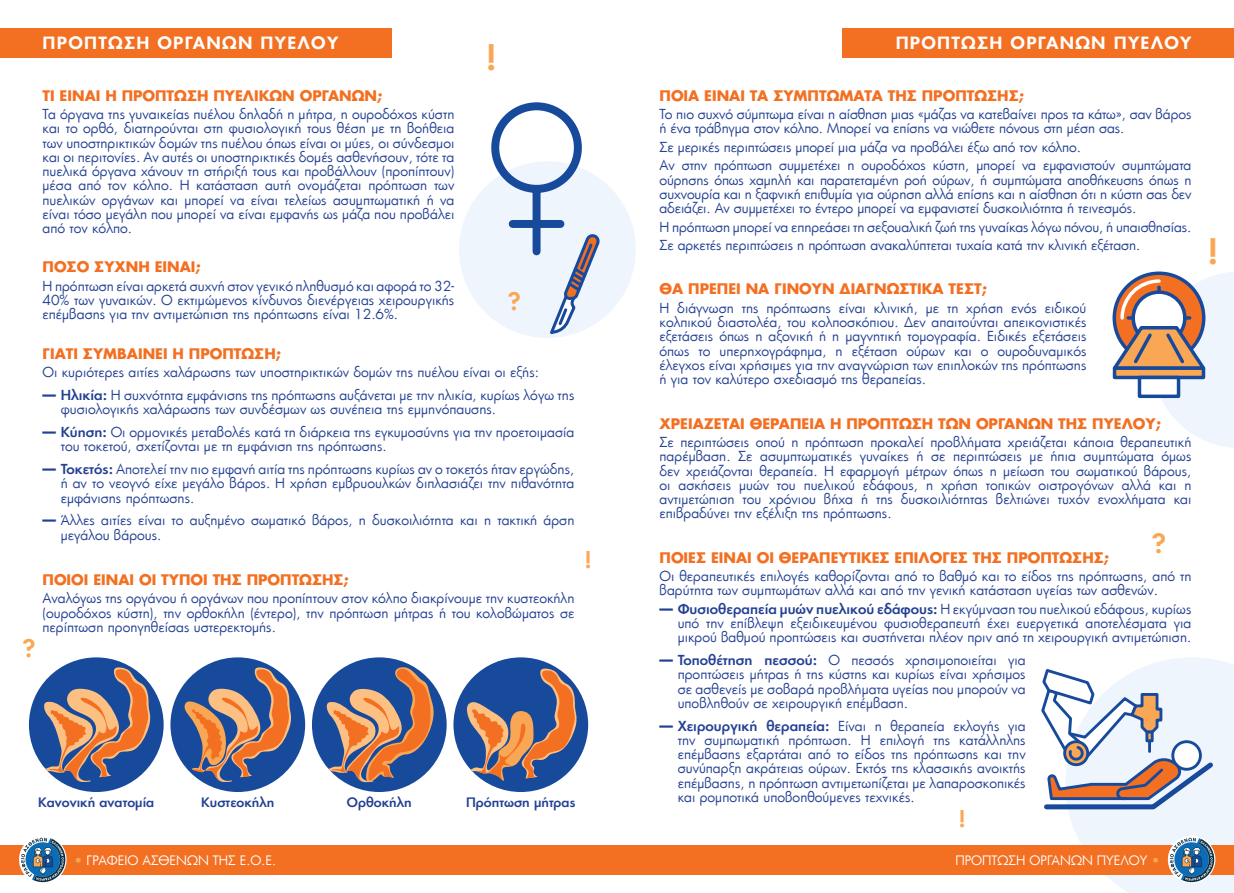
<style>
.page{position:relative;width:1234px;height:893px;background:#fff}
.page>*{position:absolute;margin:0;border:0;box-sizing:border-box;transform-origin:0 0}
.t1{font:500 34.35px "PF Futura Neu";color:#faa755}
.t2{font:500 26.1px "PF Futura Neu";color:#faa755}
.t3{font:500 23.85px "PF Futura Neu";color:#faa755}
.t4{font:500 22.5px "PF Futura Neu";color:#faa755}
.t5{font:600 16.5px "PF Futura Neu";letter-spacing:.075em;color:#fff}
.t6{font:700 14.25px "PF Futura Neu";color:#f36f21}
.t7{font:13.5px/14.2px "PF Futura Neu";color:#234093;text-align:justify}
.t8{font:500 12.75px "PF Futura Neu";color:#234093}
.t9{font:12.75px "PF Futura Neu";color:#fff}
.s1{font-weight:700}
.s2{font-weight:500}
.s3{font-weight:500;color:#faa755}
</style>
<div class="page">
<div style="left:459px;top:161px;width:176px;height:177px;background:#eef5fc;border-radius:50%"></div>
<svg style="left:1112px;top:271px;width:121px;height:177px"></svg>
<div style="left:29px;top:657px;width:135px;height:135px;background:#184a9c;border-radius:50%"></div>
<svg style="left:39px;top:666px;width:113px;height:116px"></svg>
<div style="left:170px;top:657px;width:135px;height:135px;background:#184a9c;border-radius:50%"></div>
<svg style="left:182px;top:666px;width:111px;height:116px"></svg>
<div style="left:453px;top:657px;width:135px;height:135px;background:#184a9c;border-radius:50%"></div>
<svg style="left:461px;top:667px;width:117px;height:114px"></svg>
<div style="left:312px;top:657px;width:134px;height:135px;background:#184a9c;border-radius:50%"></div>
<svg style="left:322px;top:665px;width:113px;height:119px"></svg>
<svg style="left:487px;top:102px;width:113px;height:233px"></svg>
<div style="left:0;top:28px;width:391px;height:29px;background:#f36f21"></div>
<div style="left:842px;top:28px;width:391px;height:29px;background:#f36f21"></div>
<div style="left:0;top:845px;width:1233px;height:29px;background:#f36f21"></div>
<svg style="left:16px;top:837px;width:53px;height:46px"></svg>
<svg style="left:1039px;top:657px;width:194px;height:236px"></svg>
<p class="t5" style="left:43px;top:32px;width:297px">ΠΡΌΠΤΩΣΗ ΟΡΓΆΝΩΝ ΠΥΈΛΟΥ</p>
<p class="t5" style="left:895px;top:32px;width:297px">ΠΡΌΠΤΩΣΗ ΟΡΓΆΝΩΝ ΠΥΈΛΟΥ</p>
<p class="t1" style="left:485px;top:34px;width:14px">!</p>
<p class="t6" style="left:43px;top:85px;width:341px">ΤΊ ΕΊΝΑΙ Η ΠΡΌΠΤΩΣΗ ΠΥΕΛΙΚΏΝ ΟΡΓΆΝΩΝ;</p>
<p class="t7" style="left:43px;top:107px;width:413px">Τα όργανα της γυναικείας πυέλου δηλαδή η μήτρα, η ουροδόχος κύστη και το ορθό, διατηρούνται στη φυσιολογική τους θέση με τη βοήθεια των υποστηρικτικών δομών της πυέλου όπως είναι οι μύες, οι σύνδεσμοι και οι περιτονίες. Αν αυτές οι υποστηρικτικές δομές ασθενήσουν, τότε τα πυελικά όργανα χάνουν τη στήριξή τους και προβάλλουν (προπίπτουν) μέσα από τον κόλπο. Η κατάσταση αυτή ονομάζεται πρόπτωση των πυελικών οργάνων και μπορεί να είναι τελείως ασυμπτωματική ή να είναι τόσο μεγάλη που μπορεί να είναι εμφανής ως μάζα που προβάλει από τον κόλπο.</p>
<p class="t6" style="left:43px;top:257px;width:159px">ΠΌΣΟ ΣΥΧΝΉ ΕΊΝΑΙ;</p>
<p class="t7" style="left:43px;top:279px;width:413px">Η πρόπτωση είναι αρκετά συχνή στον γενικό πληθυσμό και αφορά το 32- 40% των γυναικών. Ο εκτιμώμενος κίνδυνος διενέργειας χειρουργικής επέμβασης για την αντιμετώπιση της πρόπτωσης είναι 12.6%.</p>
<p class="t3" style="left:508px;top:285px;width:14px">?</p>
<p class="t6" style="left:43px;top:344px;width:239px">ΓΙΑΤΊ ΣΥΜΒΑΊΝΕΙ Η ΠΡΌΠΤΩΣΗ;</p>
<p class="t7" style="left:43px;top:365px;width:498px">Οι κυριότερες αιτίες χαλάρωσης των υποστηρικτικών δομών της πυέλου είναι οι εξής:</p>
<p class="t7" style="left:61px;top:388px;width:515px;text-indent:-18px"><span class="s1">—</span> <span class="s2">Ηλικία:</span> Η συχνότητα εμφάνισης της πρόπτωσης αυξάνεται με την ηλικία, κυρίως λόγω της φυσιολογικής χαλάρωσης των συνδέσμων ως συνέπεια της εμμηνόπαυσης.</p>
<p class="t7" style="left:61px;top:425px;width:515px;text-indent:-18px"><span class="s1">—</span> <span class="s2">Κύηση:</span> Οι ορμονικές μεταβολές κατά τη διάρκεια της εγκυμοσύνης για την προετοιμασία του τοκετού, σχετίζονται με τη εμφάνιση της πρόπτωσης.</p>
<p class="t7" style="left:61px;top:462px;width:515px;text-indent:-18px"><span class="s1">—</span> <span class="s2">Τοκετός:</span> Αποτελεί την πιο εμφανή αιτία της πρόπτωσης κυρίως αν ο τοκετός ήταν εργώδης, ή αν το νεογνό είχε μεγάλο βάρος. Η χρήση εμβρυουλκών διπλασιάζει την πιθανότητα εμφάνισης πρόπτωσης.</p>
<p class="t7" style="left:61px;top:513px;width:515px;text-indent:-18px"><span class="s1">—</span> Άλλες αιτίες είναι το αυξημένο σωματικό βάρος, η δυσκοιλιότητα και η τακτική άρση μεγάλου βάρους.</p>
<p class="t6" style="left:43px;top:570px;width:21px">ΠΟΙΟΙ</p>
<p class="t6" style="left:93px;top:570px;width:256px">ΕΊΝΑΙ ΟΙ ΤΎΠΟΙ ΤΗΣ ΠΡΌΠΤΩΣΗΣ;</p>
<p class="t7" style="left:43px;top:591px;width:533px">Αναλόγως της οργάνου ή οργάνων που προπίπτουν στον κόλπο διακρίνουμε την κυστεοκήλη (ουροδόχος κύστη), την ορθοκήλη (έντερο), την πρόπτωση μήτρας ή του κολοβώματος σε περίπτωση προηγηθείσας υστερεκτομής.</p>
<p class="t3" style="left:22px;top:633px;width:14px">?</p>
<p class="t4" style="left:584px;top:545px;width:10px">!</p>
<p class="t8" style="left:38px;top:794px;width:118px">Κανονική ανατομία</p>
<p class="t8" style="left:201px;top:794px;width:75px">Κυστεοκήλη</p>
<p class="t8" style="left:347px;top:794px;width:66px">Ορθοκήλη</p>
<p class="t8" style="left:466px;top:794px;width:111px">Πρόπτωση μήτρας</p>
<p class="t6" style="left:659px;top:85px;width:365px">ΠΟΙΑ ΕΊΝΑΙ ΤΑ ΣΥΜΠΤΏΜΑΤΑ ΤΗΣ ΠΡΌΠΤΩΣΗΣ;</p>
<p class="t7" style="left:659px;top:107px;width:533px">Το πιο συχνό σύμπτωμα είναι η αίσθηση μιας «μάζας να κατεβαίνει προς τα κάτω», σαν βάρος ή ένα τράβηγμα στον κόλπο. Μπορεί να επίσης να νιώθετε πόνους στη μέση σας.</p>
<p class="t7" style="left:659px;top:140px;width:423px">Σε μερικές περιπτώσεις μπορεί μια μάζα να προβάλει έξω από τον κόλπο.</p>
<p class="t7" style="left:659px;top:158px;width:533px">Αν στην πρόπτωση συμμετέχει η ουροδόχος κύστη, μπορεί να εμφανιστούν συμπτώματα ούρησης όπως χαμηλή και παρατεταμένη ροή ούρων, ή συμπτώματα αποθήκευσης όπως η συχνουρία και η ξαφνική επιθυμία για ούρηση αλλά επίσης και η αίσθηση ότι η κύστη σας δεν αδειάζει. Αν συμμετέχει το έντερο μπορεί να εμφανιστεί δυσκοιλιότητα ή τεινεσμός.</p>
<p class="t7" style="left:659px;top:219px;width:533px">Η πρόπτωση μπορεί να επηρεάσει τη σεξουαλική ζωή της γυναίκας λόγω πόνου, ή υπαισθησίας.</p>
<p class="t7" style="left:659px;top:238px;width:482px">Σε αρκετές περιπτώσεις η πρόπτωση ανακαλύπτεται τυχαία κατά την κλινική εξέταση.</p>
<p class="t6" style="left:659px;top:279px;width:328px">ΘΑ ΠΡΈΠΕΙ ΝΑ ΓΊΝΟΥΝ ΔΙΑΓΝΩΣΤΙΚΆ ΤΕΣΤ;</p>
<p class="t7" style="left:659px;top:301px;width:428px">Η διάγνωση της πρόπτωσης είναι κλινική, με τη χρήση ενός ειδικού κολπικού διαστολέα, του κολποσκόπιου. Δεν απαιτούνται απεικονιστικές εξετάσεις όπως η αξονική ή η μαγνητική τομογραφία. Ειδικές εξετάσεις όπως το υπερηχογράφημα, η εξέταση ούρων και ο ουροδυναμικός έλεγχος είναι χρήσιμες για την αναγνώριση των επιπλοκών της πρόπτωσης ή για τον καλύτερο σχεδιασμό της θεραπείας.</p>
<p class="t6" style="left:659px;top:413px;width:502px">ΧΡΕΙΆΖΕΤΑΙ ΘΕΡΑΠΕΊΑ Η ΠΡΌΠΤΩΣΗ ΤΩΝ ΟΡΓΆΝΩΝ ΤΗΣ ΠΥΈΛΟΥ;</p>
<p class="t7" style="left:659px;top:435px;width:533px">Σε περιπτώσεις οπού η πρόπτωση προκαλεί προβλήματα χρειάζεται κάποια θεραπευτική παρέμβαση. Σε ασυμπτωματικές γυναίκες ή σε περιπτώσεις με ήπια συμπτώματα όμως δεν χρειάζονται θεραπεία. Η εφαρμογή μέτρων όπως η μείωση του σωματικού βάρους, οι ασκήσεις μυών του πυελικού εδάφους, η χρήση τοπικών οιστρογόνων αλλά και η αντιμετώπιση του χρόνιου βήχα ή της δυσκοιλιότητας βελτιώνει τυχόν ενοχλήματα και επιβραδύνει την εξέλιξη της πρόπτωσης.</p>
<p class="t6" style="left:659px;top:548px;width:450px">ΠΟΙ ΕΣ ΕΊΝΑΙ ΟΙ ΘΕΡΑΠΕΥΤΙΚΈΣ ΕΠΙΛΟΓΈΣ ΤΗΣ ΠΡΌΠΤΩΣΗΣ;</p>
<p class="t7" style="left:659px;top:569px;width:533px">Οι θεραπευτικές επιλογές καθορίζονται από το βαθμό και το είδος της πρόπτωσης, από τη βαρύτητα των συμπτωμάτων αλλά και από την γενική κατάσταση υγείας των ασθενών.</p>
<p class="t7" style="left:677px;top:602px;width:515px;text-indent:-18px"><span class="s1">—</span> <span class="s2">Φυσιοθεραπεία μυών πυελικού εδάφους:</span> Η εκγύμναση του πυελικού εδάφους, κυρίως υπό την επίβλεψη εξειδικευμένου φυσιοθεραπευτή έχει ευεργετικά αποτελέσματα για μικρού βαθμού προπτώσεις και συστήνεται πλέον πριν από τη χειρουργική αντιμετώπιση.</p>
<p class="t7" style="left:677px;top:653px;width:349px;text-indent:-18px"><span class="s1">—</span> <span class="s2">Τοποθέτηση πεσσού:</span> O πεσσός χρησιμοποιείται για προπτώσεις μήτρας ή της κύστης και κυρίως είναι χρήσιμος σε ασθενείς με σοβαρά προβλήματα υγείας που μπορούν να υποβληθούν σε χειρουργική επέμβαση.</p>
<p class="t7" style="left:677px;top:718px;width:349px;text-indent:-18px"><span class="s1">—</span> <span class="s2">Χειρουργική θεραπεία:</span> Είναι η θεραπεία εκλογής για την συμπωματική πρόπτωση. Η επιλογή της κατάλληλης επέμβασης εξαρτάται από το είδος της πρόπτωσης και την συνύπαρξη ακράτειας ούρων. Εκτός της κλασσικής ανοικτής επέμβασης, η πρόπτωση αντιμετωπίζεται με λαπαροσκοπικές και ρομποτικά υποβοηθούμενες τεχνικές.</p>
<p class="t2" style="left:1151px;top:526px;width:16px">?</p>
<p class="t4" style="left:957px;top:804px;width:10px">!</p>
<p class="t9" style="left:74px;top:852px;width:203px"><span class="s3">•</span> ΓΡΑΦΕΙΟ ΑΣΘΕΝΩΝ ΤΗΣ Ε.Ο.Ε.</p>
<p class="t9" style="left:955px;top:852px;width:206px">ΠΡΌΠΤΩΣΗ ΟΡΓΆΝΩΝ ΠΥΈΛΟΥ <span class="s3">•</span></p>
<p class="t1" style="left:1206px;top:228px;width:14px">!</p>
</div>
